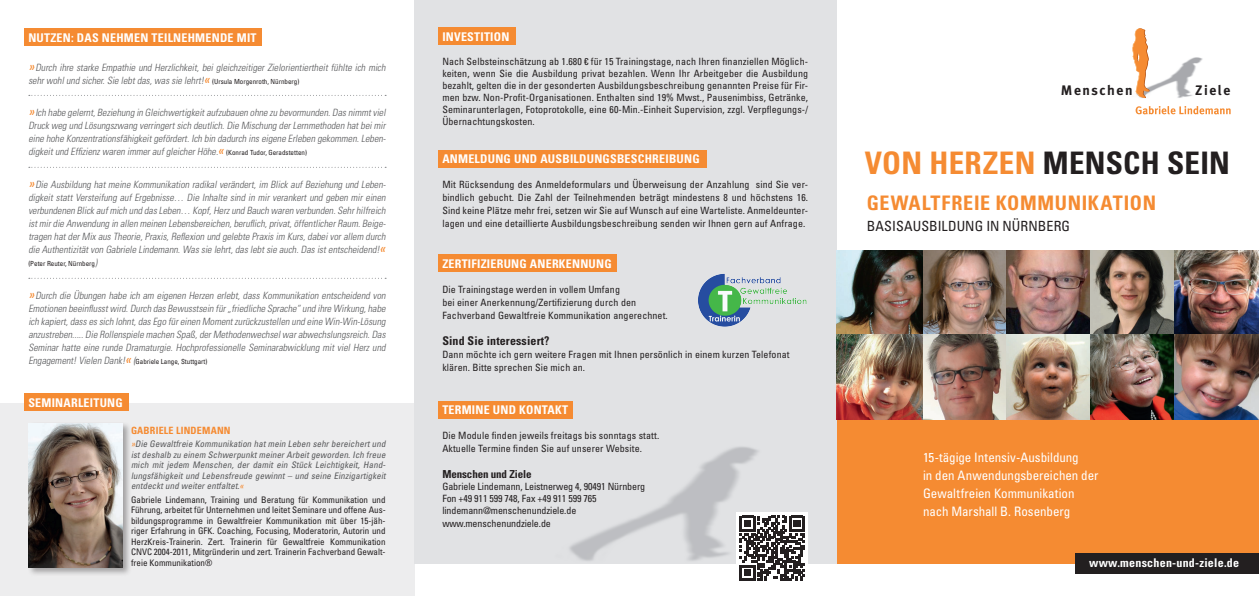
<style>
.page{position:relative;width:1259px;height:596px;background:#fff}
.page>*{position:absolute;margin:0;border:0;box-sizing:border-box;transform-origin:0 0}
.t1{font:700 condensed 31px "Univers";letter-spacing:.01em;color:#231f20}
.t2{font:700 condensed 20px "Univers";letter-spacing:.035em;color:#f58b32}
.t3{font:condensed 14px "Univers";letter-spacing:.005em;color:#231f20}
.t4{font:700 13.8px "Meta Plus";letter-spacing:.11em;color:#231f20}
.t5{font:condensed 13px/18px "Univers";letter-spacing:-.005em;color:#fff}
.t6{font:700 condensed 12px "Univers";letter-spacing:.02em;color:#fff}
.t7{font:700 condensed 12px "Univers";letter-spacing:.01em;color:#231f20}
.t8{font:700 condensed 11px "Univers";letter-spacing:-.01em;color:#231f20}
.t9{font:italic 300 condensed 10px/13px "Univers";color:#57585a;text-align:justify}
.t10{font:condensed 10px/13px "Univers";letter-spacing:.01em;color:#231f20}
.t11{font:condensed 10px/12px "Univers";letter-spacing:-.01em;color:#231f20}
.t12{font:700 condensed 10px "Univers";letter-spacing:.02em;color:#f58b32}
.t13{font:condensed 9px/10.5px "Univers";color:#231f20;text-align:justify}
.t14{font:italic condensed 9px/10.5px "Univers";color:#57585a;text-align:justify}
.t15{font:condensed 7px "Univers";color:#231f20}
.s1{font-weight:400;font-size:13px;color:#f58b32}
.s2{font-weight:400;font-style:normal;font-size:7px;color:#231f20}
.s3{font-weight:300;font-style:italic;font-size:10px;color:#57585a}
.s4{font-style:italic;font-size:13px;color:#f58b32}
.s5{color:#f58b32}
</style>
<div class="page">
<div style="left:0;top:403px;width:415px;height:192px;background:#ededee"></div>
<div style="left:836px;top:322px;width:423px;height:241px;background:#f58b32"></div>
<div style="left:414px;top:0;width:422px;height:563px;background:#e1e2e4"></div>
<img style="left:1149px;top:57px;width:54px;height:41px">
<svg style="left:1132px;top:28px;width:17px;height:70px"></svg>
<svg style="left:1135px;top:106px;width:95px;height:8px"></svg>
<div style="left:24px;top:28px;width:238px;height:18px;background:#f58b32"></div>
<div style="left:27px;top:421px;width:105px;height:155px;background:#231f20;opacity:.37"></div>
<img style="left:28px;top:423px;width:94px;height:144px">
<div style="left:438px;top:27px;width:78px;height:17px;background:#f58b32"></div>
<div style="left:438px;top:400px;width:135px;height:18px;background:#f58b32"></div>
<div style="left:1075px;top:553px;width:184px;height:20px;background:#231f20"></div>
<div style="left:24px;top:393px;width:104px;height:17px;background:#f58b32"></div>
<svg style="left:29px;top:95px;width:357px;height:1px"></svg>
<svg style="left:29px;top:167px;width:357px;height:1px"></svg>
<svg style="left:29px;top:277px;width:357px;height:1px"></svg>
<img style="left:836px;top:250px;width:170px;height:169px">
<img style="left:1006px;top:250px;width:253px;height:169px">
<div style="left:438px;top:150px;width:268px;height:17px;background:#f58b32"></div>
<div style="left:438px;top:254px;width:178px;height:17px;background:#f58b32"></div>
<img style="left:698px;top:274px;width:109px;height:53px">
<div style="left:736px;top:512px;width:72px;height:72px;background:#fff"></div>
<svg style="left:739px;top:515px;width:65px;height:65px"></svg>
<p class="t6" style="left:28px;top:30px;width:230px">NUTZEN: DAS NEHMEN TEILNEHMENDE MIT</p>
<p class="t9" style="left:28px;top:60px;width:361px"><span class="s1">»</span>Durch ihre starke Empathie und Herzlichkeit, bei gleichzeitiger Zielorientiertheit fühlte ich mich sehrwohlund sicher.Sie lebtdas,wassie lehrt!<span class="s1">«</span> <span class="s2">( U r s u l a M o r g e n r ot h , N ü r n b e r g )</span></p>
<p class="t9" style="left:28px;top:106px;width:361px"><span class="s1">»</span>Ich habe gelernt,Beziehung in Gleichwertigkeitaufzubauen ohne zu bevormunden.Dasnimmtviel Druckweg und Lösungszwang verringertsich deutlich.Die Mischung derLernmethoden hatbeimir eine hohe Konzentrationsfähigkeitgefördert.Ich bin dadurch inseigene Erleben gekommen.Leben&shy;digkeitund Effizienzwaren immeraufgleicherHöhe.<span class="s1">«</span> <span class="s2">( K o n r a d Tu d o r, G e r a d st e tt e n )</span></p>
<p class="t9" style="left:28px;top:178px;width:362px"><span class="s1">»</span>Die Ausbildung hat meine Kommunikation radikal verändert, im Blick auf Beziehung und Leben&shy;digkeit statt Versteifung auf Ergebnisse… Die Inhalte sind in mir verankert und geben mir einen verbundenen Blickaufmich und dasLeben… Kopf,Herzund Bauch waren verbunden.Sehrhilfreich istmirdie Anwendung in allen meinen Lebensbereichen,beruflich,privat,öffentlicherRaum.Beige&shy;tragen hatderMixausTheorie,Praxis,Reflexion und gelebte Praxisim Kurs,dabeivorallem durch die Authentizitätvon Gabriele Lindemann.Wassie lehrt,daslebtsie auch.Dasistentscheidend!<span class="s1">«</span></p>
<p class="t15" style="left:28px;top:259px;width:73px">(Peter Reuter, Nürnberg<span class="s3">)</span></p>
<p class="t9" style="left:28px;top:289px;width:361px"><span class="s1">»</span>Durch die Übungen habe ich am eigenen Herzen erlebt, dass Kommunikation entscheidend von Emotionen beeinflusstwird.Durch dasBewusstsein für„friedliche Sprache“und ihre Wirkung,habe ich kapiert,dassessich lohnt,dasEgo füreinen Momentzurückzustellen und eine Win-Win-Lösung anzustreben.....Die Rollenspiele machen Spaß,derMethodenwechselwarabwechslungsreich.Das Seminar hatte eine runde Dramaturgie. Hochprofessionelle Seminarabwicklung mit viel Herz und</p>
<p class="t15" style="left:28px;top:357px;width:181px"><span class="s3">Engagement!Vielen Dank!</span><span class="s4">«</span> <span class="s3">(</span>Gabriele Lange, Stuttgart)</p>
<p class="t6" style="left:28px;top:395px;width:96px">SEMINARLEITUNG</p>
<p class="t12" style="left:131px;top:424px;width:101px">GABRIELE LINDEMANN</p>
<p class="t14" style="left:131px;top:438px;width:258px"><span class="s5">»</span>Die Gewaltfreie Kommunikation hatmein Leben sehrbereichertund istdeshalb zu einem SchwerpunktmeinerArbeitgeworden.Ich freue mich mit jedem Menschen, der damit ein Stück Leichtigkeit, Hand&shy;lungsfähigkeit und Lebensfreude gewinnt – und seine Einzigartigkeit entdecktund weiterentfaltet.<span class="s5">«</span></p>
<p class="t13" style="left:131px;top:493px;width:256px">Gabriele Lindemann, Training und Beratung für Kommunikation und Führung, arbeitet für Unternehmen und leitet Seminare und offene Aus&shy;bildungsprogramme in Gewaltfreier Kommunikation mit über 15-jäh&shy;riger Erfahrung in GFK. Coaching, Focusing, Moderatorin, Autorin und HerzKreis-Trainerin. Zert. Trainerin für Gewaltfreie Kommunikation CNVC 2004-2011, Mitgründerin und zert. Trainerin Fachverband Gewalt&shy;freie Kommunikation®</p>
<p class="t6" style="left:442px;top:29px;width:69px">INVESTITION</p>
<p class="t10" style="left:442px;top:55px;width:367px;line-height:12px;text-align:justify">Nach Selbsteinschätzung ab 1.680 € für 15 Trainingstage, nach Ihren finanziellen Möglich&shy;keiten, wenn Sie die Ausbildung privat bezahlen. Wenn Ihr Arbeitgeber die Ausbildung bezahlt, gelten die in der gesonderten Ausbildungsbeschreibung genannten Preise für Fir&shy;men bzw. Non-Profit-Organisationen. Enthalten sind 19% Mwst., Pausenimbiss, Getränke, Seminarunterlagen, Fotoprotokolle, eine 60-Min.-Einheit Supervision, zzgl. Verpflegungs-/ Übernachtungskosten.</p>
<p class="t6" style="left:442px;top:151px;width:259px">ANMELDUNG UND AUSBILDUNGSBESCHREIBUNG</p>
<p class="t10" style="left:442px;top:178px;width:367px;text-align:justify">Mit Rücksendung des Anmeldeformulars und Überweisung der Anzahlung sind Sie ver&shy;bindlich gebucht. Die Zahl der Teilnehmenden beträgt mindestens 8 und höchstens 16.<br>Sind keine Plätze mehr frei, setzen wir Sie auf Wunsch auf eine Warteliste. Anmeldeunter&shy;lagen und eine detaillierte Ausbildungsbeschreibung senden wir Ihnen gern auf Anfrage.</p>
<p class="t6" style="left:442px;top:256px;width:171px">ZERTIFIZIERUNG ANERKENNUNG</p>
<p class="t10" style="left:442px;top:282px;width:227px">Die Trainingstage werden in vollem Umfang<br>bei einer Anerkennung/Zertifizierung durch den<br>Fachverband Gewaltfreie Kommunikation angerechnet.</p>
<p class="t7" style="left:442px;top:333px;width:109px">Sind Sie interessiert?</p>
<p class="t10" style="left:442px;top:347px;width:349px">Dann möchte ich gern weitere Fragen mit Ihnen persönlich in einem kurzen Telefonat klären. Bitte sprechen Sie mich an.</p>
<p class="t6" style="left:442px;top:402px;width:127px">TERMINE UND KONTAKT</p>
<p class="t10" style="left:442px;top:428px;width:218px">Die Module finden jeweils freitags bis sonntags statt.<br>Aktuelle Termine finden Sie auf unserer Website.</p>
<p class="t8" style="left:442px;top:467px;width:91px">Menschen und Ziele</p>
<p class="t11" style="left:442px;top:480px;width:204px">Gabriele Lindemann, Leistnerweg 4, 90491 Nürnberg Fon +49 911 599 748, Fax +49 911 599 765 lindemann@menschenundziele.de www.menschenundziele.de</p>
<h3 class="t4" style="left:1061px;top:82px;width:73px">Menschen</h3>
<h3 class="t4" style="left:1195px;top:82px;width:37px">Ziele</h3>
<h1 class="t1" style="left:865px;top:144px;width:366px"><span class="s5">VON HERZEN</span> MENSCH SEIN</h1>
<h2 class="t2" style="left:866px;top:190px;width:291px">GEWALTFREIE KOMMUNIKATION</h2>
<h3 class="t3" style="left:866px;top:217px;width:205px">BASISAUSBILDUNG IN NÜRNBERG</h3>
<h3 class="t5" style="left:923px;top:447px;width:177px">15-tägige Intensiv-Ausbildung<br>in den Anwendungsbereichen der<br>Gewaltfreien Kommunikation nach Marshall B. Rosenberg</h3>
<p class="t6" style="left:1089px;top:555px;width:151px">www.menschen-und-ziele.de</p>
</div>
